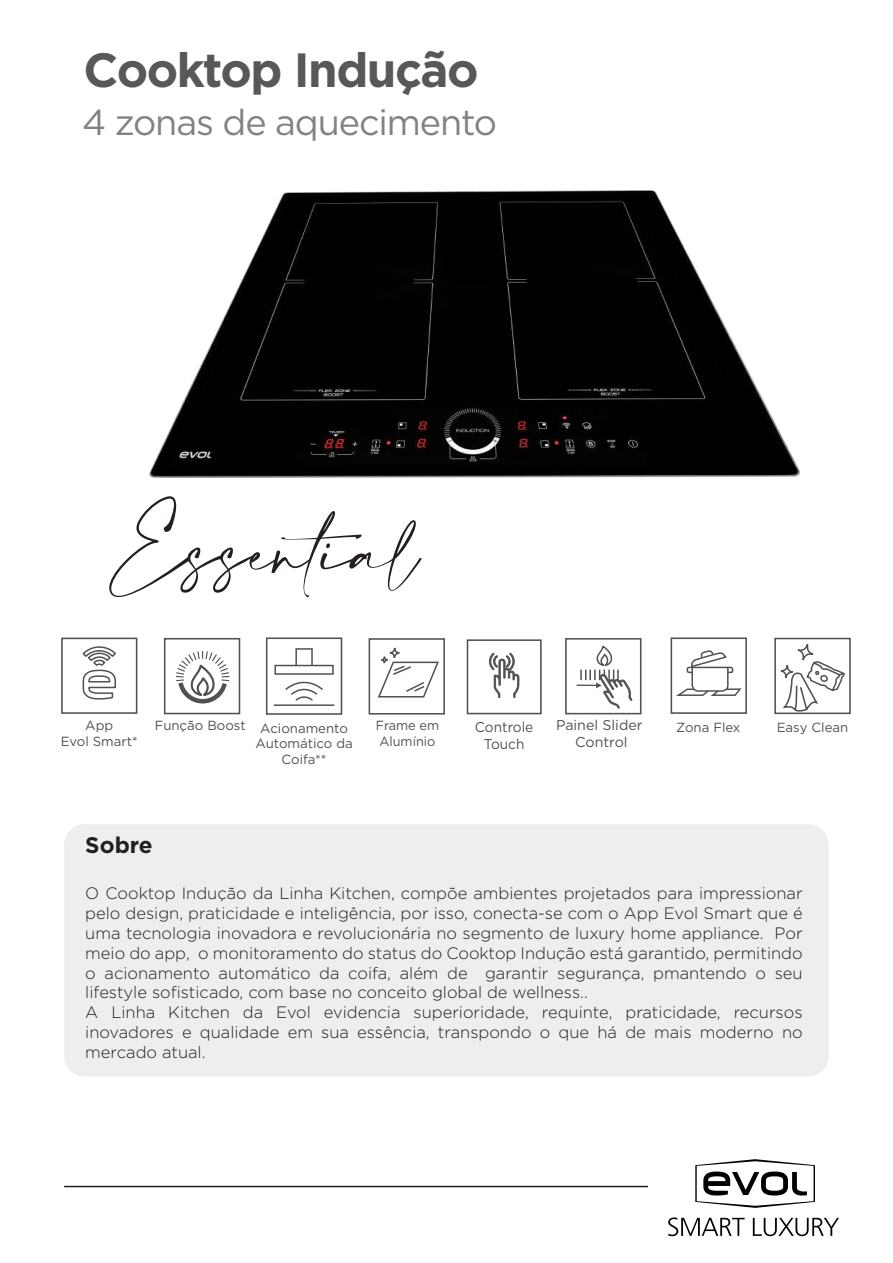
<style>
.page{position:relative;width:893px;height:1263px;background:#fff}
.page>*{position:absolute;margin:0;border:0;box-sizing:border-box;transform-origin:0 0}
.t1{font:700 48px "Gotham";letter-spacing:-.03em;color:#57585a}
.t2{font:36px "Gotham";letter-spacing:-.03em;color:#808285}
.t3{font:700 22.5px "Gotham";color:#231f20}
.t4{font:300 16.5px/19.8px "Gotham";color:#231f20}
.t5{font:14.25px/17.1px "Gotham";color:#4f5252;text-align:center}
.t6{font:14.25px/17.1px "Gotham";color:#4f5252;text-align:center;scale:.96 1}
.t7{font:13.2px/15.9px "Gotham";color:#4f5252;text-align:center}
.t8{font:13.2px/15.9px "Gotham";color:#4f5252;scale:.96 1}
</style>
<div class="page">
<div style="left:64px;top:824px;width:765px;height:252px;background:#edeeed;border-radius:21px"></div>
<hr style="left:64px;top:1186px;width:584px;height:1px;background:#231f20">
<svg style="left:695px;top:1159px;width:120px;height:49px"></svg>
<svg style="left:668px;top:1217px;width:77px;height:19px"></svg>
<svg style="left:753px;top:1218px;width:86px;height:18px"></svg>
<svg style="left:109px;top:496px;width:313px;height:101px"></svg>
<img style="left:150px;top:190px;width:649px;height:287px">
<div style="left:164px;top:638px;width:76px;height:76px;border:2px solid #4f5252"></div>
<svg style="left:176px;top:651px;width:54px;height:53px"></svg>
<div style="left:266px;top:637px;width:76px;height:78px;border:2px solid #4f5252"></div>
<div style="left:274px;top:665px;width:60px;height:10px;border:2px solid #4f5252"></div>
<div style="left:295px;top:648px;width:18px;height:18px;border:2px solid #4f5252"></div>
<hr style="left:274px;top:704px;width:60px;height:2px;background:#4f5252">
<svg style="left:284px;top:674px;width:40px;height:27px"></svg>
<div style="left:369px;top:638px;width:76px;height:76px;border:2px solid #4f5252"></div>
<svg style="left:377px;top:661px;width:62px;height:37px"></svg>
<div style="left:389px;top:647px;width:11px;height:12px;border:2px solid #4f5252;border-radius:50%"></div>
<div style="left:381px;top:656px;width:7px;height:8px;border:2px solid #4f5252;border-radius:50%"></div>
<div style="left:61px;top:638px;width:76px;height:76px;border:2px solid #4f5252"></div>
<svg style="left:82px;top:646px;width:34px;height:54px"></svg>
<div style="left:467px;top:639px;width:75px;height:75px;border:2px solid #4f5252"></div>
<svg style="left:489px;top:652px;width:31px;height:46px"></svg>
<div style="left:565px;top:638px;width:76px;height:76px;border:2px solid #4f5252"></div>
<svg style="left:577px;top:645px;width:56px;height:64px"></svg>
<div style="left:671px;top:637px;width:76px;height:77px;border:2px solid #4f5252"></div>
<svg style="left:673px;top:650px;width:69px;height:47px"></svg>
<div style="left:797px;top:643px;width:17px;height:18px;border:2px solid #4f5252;border-radius:6px"></div>
<div style="left:780px;top:664px;width:13px;height:14px;border:2px solid #4f5252;border-radius:6px"></div>
<div style="left:774px;top:638px;width:77px;height:76px;border:2px solid #4f5252"></div>
<svg style="left:783px;top:660px;width:65px;height:55px"></svg>
<h1 class="t1" style="left:84px;top:42px;width:397px">Cooktop Indução</h1>
<h2 class="t2" style="left:82px;top:99px;width:417px">4 zonas de aquecimento</h2>
<p class="t7" style="left:61px;top:717px;width:79px">App<br>Evol Smart*</p>
<p class="t6" style="left:475px;top:718px;width:62px">Controle<br>Touch</p>
<p class="t5" style="left:556px;top:716px;width:88px">Painel Slider<br>Control</p>
<p class="t7" style="left:676px;top:719px;width:66px">Zona Flex</p>
<p class="t7" style="left:777px;top:719px;width:73px">Easy Clean</p>
<p class="t7" style="left:155px;top:717px;width:93px">Função Boost</p>
<p class="t8" style="left:376px;top:717px;width:68px">Frame em<br>Alumínio</p>
<p class="t7" style="left:255px;top:720px;width:99px">Acionamento<br>Automático da<br>Coifa**</p>
<h3 class="t3" style="left:85px;top:831px;width:69px">Sobre</h3>
<p class="t4" style="left:85px;top:883px;width:719px">O Cooktop Indução da Linha Kitchen, compõe ambientes projetados para impressionar pelo design, praticidade e inteligência, por isso, conecta-se com o App Evol Smart que é uma tecnologia inovadora e revolucionária no segmento de luxury home appliance. Por meio do app, o monitoramento do status do Cooktop Indução está garantido, permitindo o acionamento automático da coifa, além de garantir segurança, pmantendo o seu lifestyle sofisticado, com base no conceito global de wellness..<br>A Linha Kitchen da Evol evidencia superioridade, requinte, praticidade, recursos inovadores e qualidade em sua essência, transpondo o que há de mais moderno no mercado atual.</p>
</div>
